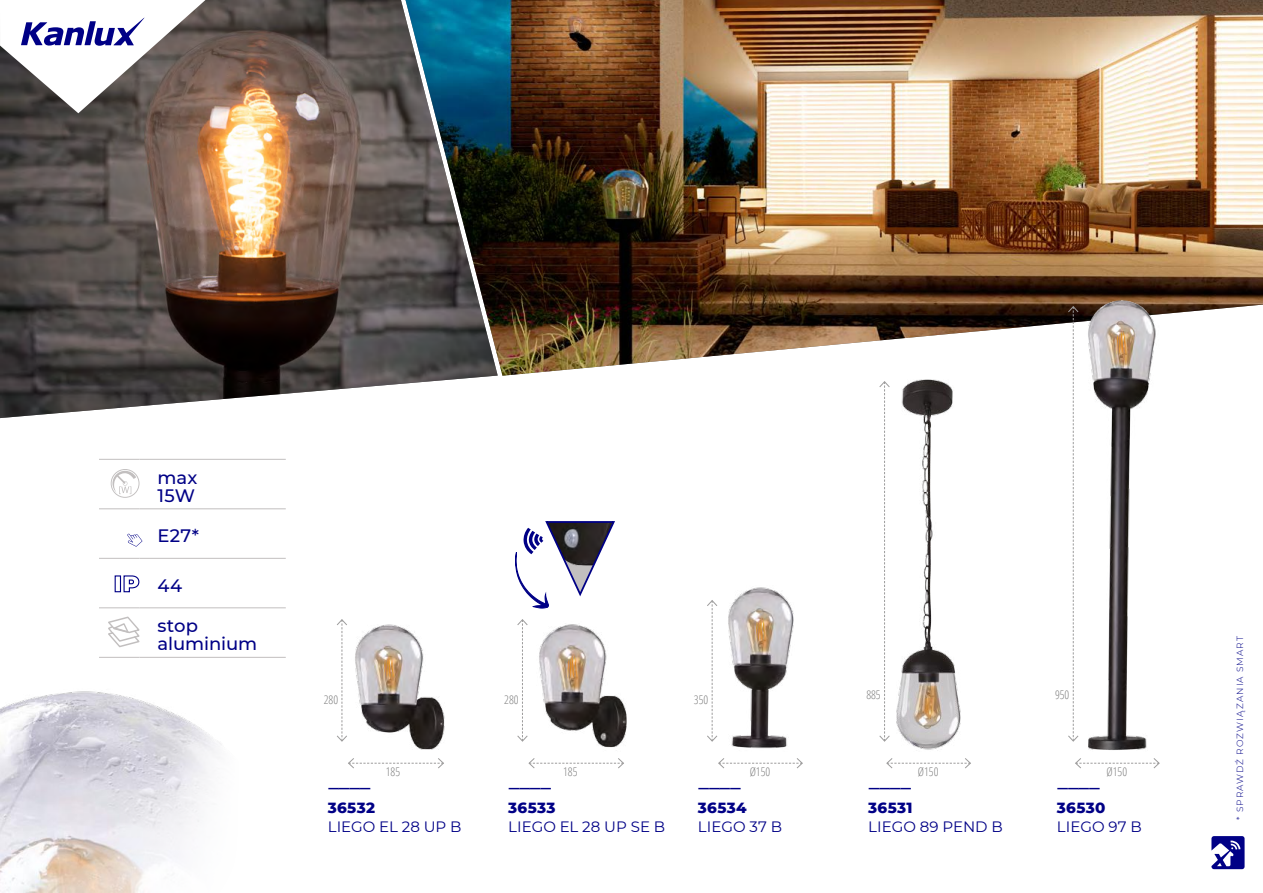
<style>
.page{position:relative;width:1263px;height:893px;background:#fff}
.page>*{position:absolute;margin:0;border:0;box-sizing:border-box;transform-origin:0 0}
.t1{font:500 18px/18px "Montserrat";color:#000086}
.t2{font:15px "Montserrat";color:#000086}
.t3{font:800 15px "Montserrat";letter-spacing:.02em;color:#000086}
.t4{font:700 15px "Montserrat";color:#000086}
.t5{font:300 condensed 12px "Open Sans";color:#808080}
.t6{font:300 9px "Montserrat";letter-spacing:.115em;color:#000086}
</style>
<div class="page">
<img style="left:0;top:0;width:492px;height:418px">
<img style="left:405px;top:0;width:858px;height:376px">
<svg style="left:0;top:0;width:205px;height:113px"></svg>
<img style="left:896px;top:339px;width:75px;height:412px">
<svg style="left:879px;top:381px;width:11px;height:361px"></svg>
<svg style="left:886px;top:758px;width:85px;height:11px"></svg>
<img style="left:1084px;top:291px;width:77px;height:459px">
<svg style="left:1067px;top:306px;width:12px;height:436px"></svg>
<svg style="left:1075px;top:758px;width:85px;height:11px"></svg>
<img style="left:728px;top:587px;width:66px;height:162px">
<svg style="left:707px;top:600px;width:11px;height:142px"></svg>
<svg style="left:718px;top:758px;width:85px;height:11px"></svg>
<img style="left:537px;top:608px;width:90px;height:140px">
<svg style="left:517px;top:619px;width:11px;height:123px"></svg>
<svg style="left:528px;top:758px;width:96px;height:11px"></svg>
<img style="left:355px;top:624px;width:90px;height:126px">
<svg style="left:337px;top:619px;width:10px;height:123px"></svg>
<svg style="left:348px;top:758px;width:96px;height:11px"></svg>
<img style="left:0;top:691px;width:222px;height:202px">
<svg style="left:515px;top:521px;width:100px;height:87px"></svg>
<hr style="left:99px;top:459px;width:41px;height:1px;background:#c2bfbf">
<hr style="left:140px;top:459px;width:146px;height:1px;background:#c2bfbf">
<hr style="left:99px;top:509px;width:41px;height:1px;background:#c2bfbf">
<hr style="left:140px;top:509px;width:146px;height:1px;background:#c2bfbf">
<hr style="left:99px;top:558px;width:41px;height:1px;background:#c2bfbf">
<hr style="left:140px;top:558px;width:146px;height:1px;background:#c2bfbf">
<hr style="left:99px;top:608px;width:41px;height:1px;background:#c2bfbf">
<hr style="left:140px;top:608px;width:146px;height:1px;background:#c2bfbf">
<hr style="left:99px;top:657px;width:41px;height:1px;background:#c2bfbf">
<hr style="left:140px;top:657px;width:146px;height:1px;background:#c2bfbf">
<svg style="left:111px;top:469px;width:29px;height:29px"></svg>
<div style="left:115px;top:575px;width:6px;height:17px;border:1px solid #000086"></div>
<svg style="left:123px;top:575px;width:17px;height:18px"></svg>
<svg style="left:108px;top:616px;width:32px;height:32px"></svg>
<svg style="left:127px;top:534px;width:15px;height:13px"></svg>
<svg style="left:1211px;top:836px;width:33px;height:33px"></svg>
<p class="t1" style="left:158px;top:468px;width:41px">max<br>15W</p>
<p class="t1" style="left:158px;top:526px;width:43px">E27*</p>
<p class="t1" style="left:158px;top:576px;width:26px">44</p>
<p class="t1" style="left:158px;top:616px;width:101px">stop aluminium</p>
<p class="t5" style="left:324px;top:692px;width:16px">280</p>
<p class="t5" style="left:504px;top:692px;width:16px">280</p>
<p class="t5" style="left:694px;top:692px;width:16px">350</p>
<p class="t5" style="left:386px;top:764px;width:16px">185</p>
<p class="t5" style="left:563px;top:764px;width:16px">185</p>
<p class="t5" style="left:750px;top:764px;width:22px">Ø150</p>
<p class="t4" style="left:328px;top:778px;width:47px">̶̶̶̶</p>
<p class="t3" style="left:328px;top:797px;width:49px">36532</p>
<p class="t2" style="left:328px;top:817px;width:135px">LIEGO EL 28 UP B</p>
<p class="t4" style="left:508px;top:778px;width:47px">̶̶̶̶</p>
<p class="t3" style="left:508px;top:797px;width:49px">36533</p>
<p class="t2" style="left:508px;top:817px;width:158px">LIEGO EL 28 UP SE B</p>
<p class="t4" style="left:698px;top:778px;width:47px">̶̶̶̶</p>
<p class="t3" style="left:698px;top:797px;width:50px">36534</p>
<p class="t2" style="left:698px;top:817px;width:86px">LIEGO 37 B</p>
<p class="t5" style="left:866px;top:687px;width:16px">885</p>
<p class="t5" style="left:1055px;top:687px;width:16px">950</p>
<p class="t5" style="left:918px;top:764px;width:22px">Ø150</p>
<p class="t5" style="left:1106px;top:764px;width:22px">Ø150</p>
<p class="t4" style="left:868px;top:778px;width:47px">̶̶̶̶</p>
<p class="t3" style="left:868px;top:797px;width:46px">36531</p>
<p class="t2" style="left:868px;top:817px;width:136px">LIEGO 89 PEND B</p>
<p class="t4" style="left:1057px;top:778px;width:47px">̶̶̶̶</p>
<p class="t3" style="left:1057px;top:797px;width:50px">36530</p>
<p class="t2" style="left:1057px;top:817px;width:86px">LIEGO 97 B</p>
<p class="t6" style="left:1234px;top:820px;width:185px;rotate:-90deg">* SPRAWDŹ ROZWIĄZANIA SMART</p>
</div>
